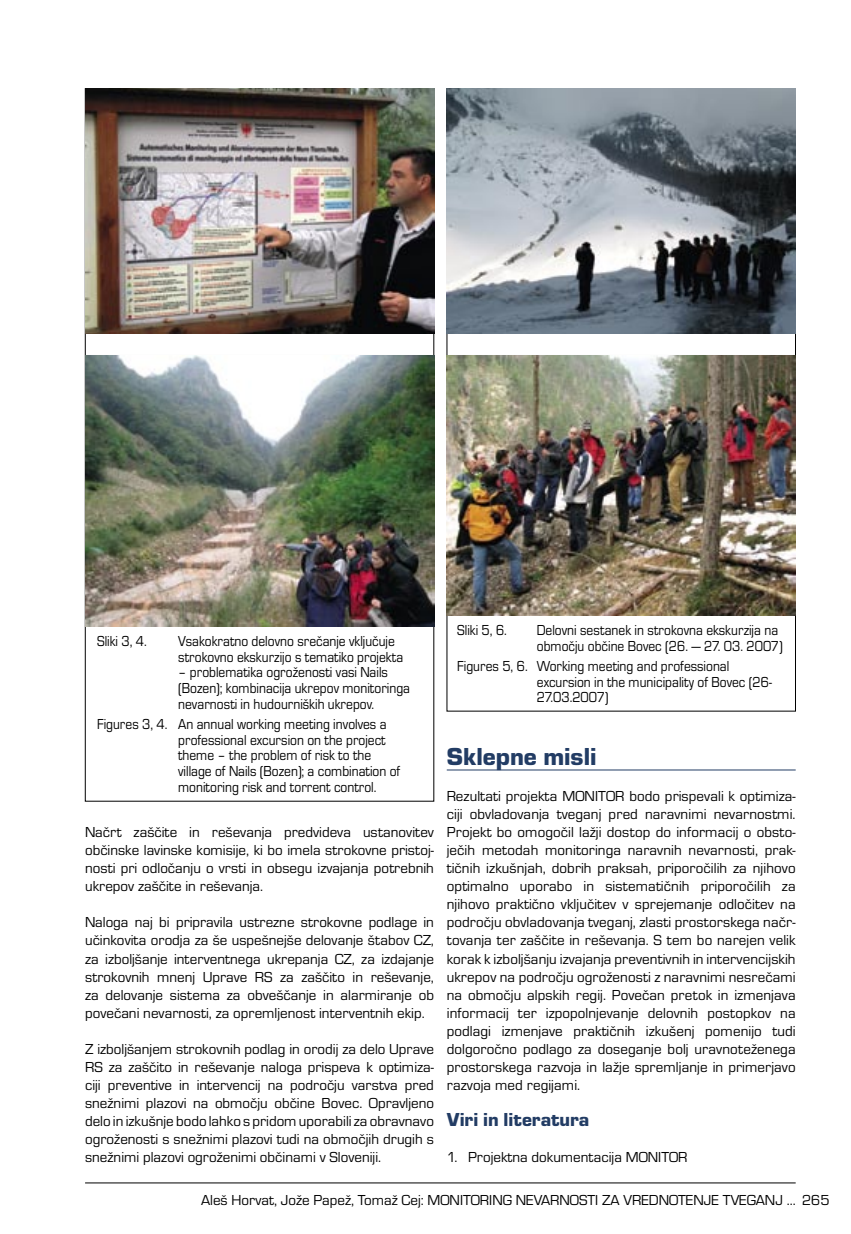
<style>
.page{position:relative;width:851px;height:1234px;background:#fff}
.page>*{position:absolute;margin:0;border:0;box-sizing:border-box;transform-origin:0 0}
.t1{font:25.5px "Eurostile TEE Blac";color:#223c64}
.t2{font:19.5px "Eurostile TEE Blac";color:#223c64}
.t3{font:15px/18px "Eurostile TEE";color:#000;text-align:justify}
.t4{font:15px/15.8px "Eurostile TEE";color:#000;scale:.9 1}
</style>
<div class="page">
<hr style="left:85px;top:1182px;width:710px;height:1px;background:#000">
<hr style="left:85px;top:626px;width:349px;height:1px;background:#000">
<hr style="left:446px;top:769px;width:349px;height:1px;background:#223c64">
<hr style="left:446px;top:615px;width:349px;height:1px;background:#000">
<img style="left:85px;top:355px;width:349px;height:271px">
<img style="left:85px;top:88px;width:349px;height:245px">
<img style="left:446px;top:355px;width:349px;height:260px">
<img style="left:446px;top:89px;width:349px;height:244px">
<p class="t4" style="left:97px;top:633px;width:57px">Sliki 3, 4.</p>
<p class="t4" style="left:178px;top:633px;width:252px">Vsakokratno delovno srečanje vključuje strokovno ekskurzijo s tematiko projekta</p>
<p class="t4" style="left:178px;top:664px;width:259px">– problematika ogroženosti vasi Nails (Bozen); kombinacija ukrepov monitoringa nevarnosti in hudourniških ukrepov.</p>
<p class="t4" style="left:178px;top:716px;width:248px;text-indent:-81px">Figures 3, 4. An annual working meeting involves a professional excursion on the project theme – the problem of risk to the village of Nails (Bozen); a combination of monitoring risk and torrent control.</p>
<p class="t3" style="left:85px;top:823px;width:350px">Načrt zaščite in reševanja predvideva ustanovitev občinske lavinske komisije, ki bo imela strokovne pristoj&shy;nosti pri odločanju o vrsti in obsegu izvajanja potrebnih ukrepov zaščite in reševanja.</p>
<p class="t3" style="left:85px;top:913px;width:350px">Naloga naj bi pripravila ustrezne strokovne podlage in učinkovita orodja za še uspešnejše delovanje štabov CZ, za izboljšanje interventnega ukrepanja CZ, za izdajanje strokovnih mnenj Uprave RS za zaščito in reševanje, za delovanje sistema za obveščanje in alarmiranje ob povečani nevarnosti, za opremljenost interventnih ekip.</p>
<p class="t3" style="left:85px;top:1039px;width:350px">Z izboljšanjem strokovnih podlag in orodij za delo Uprave RS za zaščito in reševanje naloga prispeva k optimiza&shy;ciji preventive in intervencij na področju varstva pred snežnimi plazovi na območju občine Bovec. Opravljeno delo in izkušnje bodo lahko s pridom uporabili za obravnavo ogroženosti s snežnimi plazovi tudi na območjih drugih s snežnimi plazovi ogroženimi občinami v Sloveniji.</p>
<p class="t4" style="left:457px;top:622px;width:57px">Sliki 5, 6.</p>
<p class="t4" style="left:536px;top:622px;width:275px">Delovni sestanek in strokovna ekskurzija na območju občine Bovec (26. — 27. 03. 2007)</p>
<p class="t4" style="left:536px;top:658px;width:263px;text-indent:-80px">Figures 5, 6. Working meeting and professional excursion in the municipality of Bovec (26-<br>27.03.2007)</p>
<h1 class="t1" style="left:446px;top:742px;width:151px">Sklepne misli</h1>
<p class="t3" style="left:446px;top:787px;width:350px">Rezultati projekta MONITOR bodo prispevali k optimiza&shy;ciji obvladovanja tveganj pred naravnimi nevarnostmi.<br>Projekt bo omogočil lažji dostop do informacij o obsto&shy;ječih metodah monitoringa naravnih nevarnosti, prak&shy;tičnih izkušnjah, dobrih praksah, priporočilih za njihovo optimalno uporabo in sistematičnih priporočilih za njihovo praktično vključitev v sprejemanje odločitev na področju obvladovanja tveganj, zlasti prostorskega načr&shy;tovanja ter zaščite in reševanja. S tem bo narejen velik korak k izboljšanju izvajanja preventivnih in intervencijskih ukrepov na področju ogroženosti z naravnimi nesrečami na območju alpskih regij. Povečan pretok in izmenjava informacij ter izpopolnjevanje delovnih postopkov na podlagi izmenjave praktičnih izkušenj pomenijo tudi dolgoročno podlago za doseganje bolj uravnoteženega prostorskega razvoja in lažje spremljanje in primerjavo razvoja med regijami.</p>
<h2 class="t2" style="left:446px;top:1108px;width:144px">Viri in literatura</h2>
<p class="t3" style="left:446px;top:1147px;width:242px">1. Projektna dokumentacija MONITOR</p>
<p class="t3" style="left:201px;top:1190px;width:630px">Aleš Horvat, Jože Papež, Tomaž Cej: MONITORING NEVARNOSTI ZA VREDNOTENJE TVEGANJ ... 265</p>
</div>
